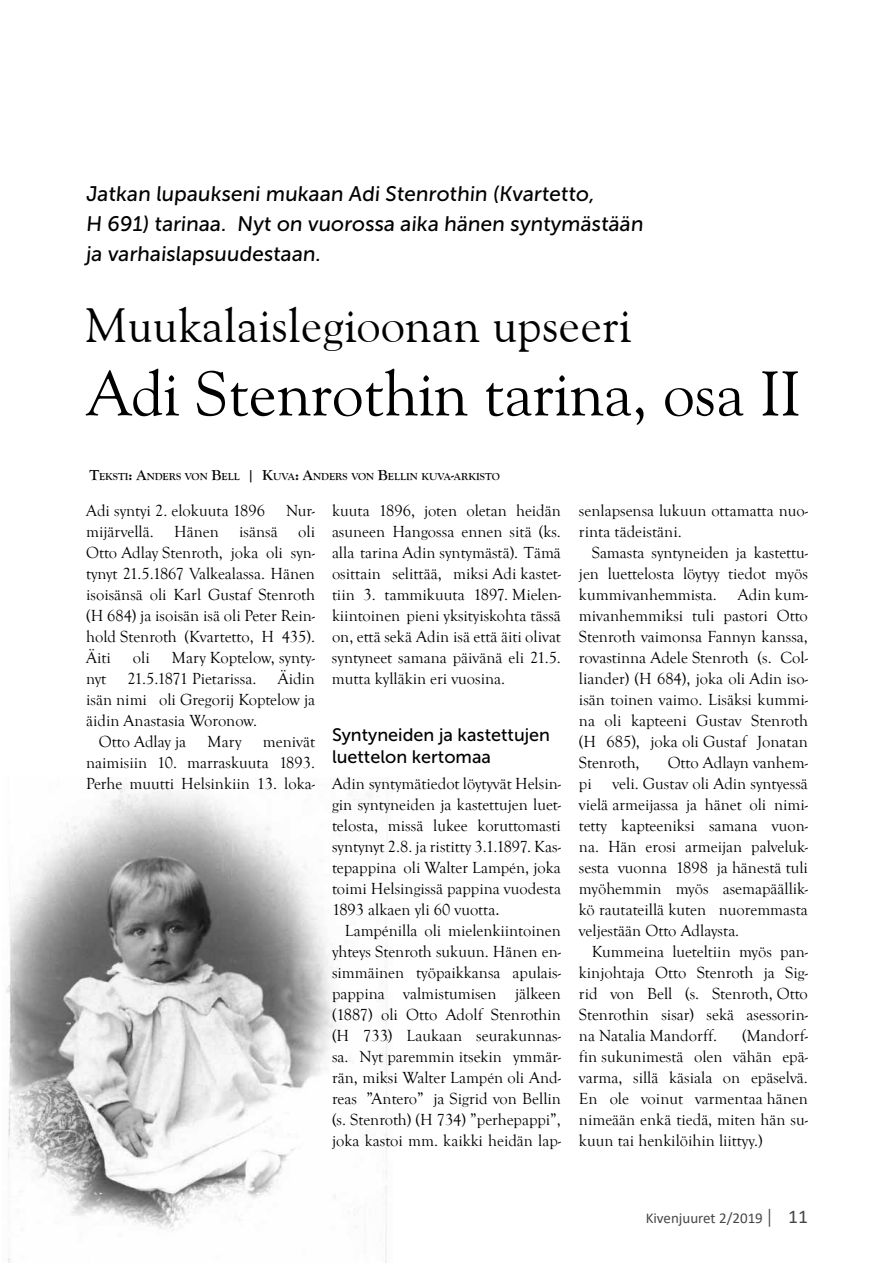
<style>
.page{position:relative;width:893px;height:1263px;background:#fff}
.page>*{position:absolute;margin:0;border:0;box-sizing:border-box;transform-origin:0 0}
.t1{font:63px "Goudy Old Style BT";color:#000}
.t2{font:48px "Goudy Old Style BT";letter-spacing:.01em;color:#000}
.t3{font:21px/30px "Museo Sans 500";color:#000}
.t4{font:18px/22.5px "Museo Sans 500";color:#000}
.t5{font:16.5px/21px "Goudy Old Style T";color:#000;text-align:justify}
.t6{font:15px "Calibri";color:#474746}
.t7{font:700 10.5px "Goudy Old Style T";color:#000}
.s1{font-size:15px}
.s2{font-family:"Calibri"}
.s3{font-size:20.25px}
.s4{font-size:19.5px}
</style>
<div class="page">
<img style="left:6px;top:782px;width:383px;height:481px">
<p class="t3" style="left:86px;top:179px;width:561px">Jatkan lupaukseni mukaan Adi Stenrothin (Kvartetto,<br>H 691) tarinaa. Nyt on vuorossa aika hänen syntymästään ja varhaislapsuudestaan.</p>
<h2 class="t2" style="left:85px;top:296px;width:548px">Muukalaislegioonan upseeri</h2>
<h1 class="t1" style="left:85px;top:355px;width:717px">Adi Stenrothin tarina, osa II</h1>
<p class="t7" style="left:89px;top:470px;width:412px"><span class="s1">T</span>EKSTI<span class="s1">: A</span>NDERS VON <span class="s1">B</span>ELL <span class="s1">| K</span>UVA<span class="s1">: A</span>NDERS VON <span class="s1">B</span>ELLIN KUVA<span class="s1">-</span>ARKISTO</p>
<p class="t5" style="left:86px;top:500px;width:180px">Adi syntyi 2. elokuuta 1896</p>
<p class="t5" style="left:332px;top:500px;width:230px">kuuta 1896, joten oletan heidän asuneen Hangossa ennen sitä (ks. alla tarina Adin syntymästä). Tämä osittain selittää, miksi Adi kastet&shy;tiin 3. tammikuuta 1897. Mielen&shy;kiintoinen pieni yksityiskohta tässä on, että sekä Adin isä että äiti olivat syntyneet samana päivänä eli 21.5. mutta kylläkin eri vuosina.</p>
<p class="t5" style="left:86px;top:500px;width:230px;text-indent:200px">Nur&shy;mijärvellä. Hänen isänsä oli Otto Adlay Stenroth, joka oli syn&shy;tynyt 21.5.1867 Valkealassa. Hänen isoisänsä oli Karl Gustaf Stenroth (H 684) ja isoisän isä oli Peter Rein&shy;hold Stenroth (Kvartetto, H 435).<br>Äiti</p>
<p class="t5" style="left:133px;top:647px;width:18px">oli</p>
<p class="t5" style="left:172px;top:647px;width:145px">Mary Koptelow, synty-</p>
<p class="t5" style="left:86px;top:668px;width:22px">nyt</p>
<p class="t5" style="left:128px;top:668px;width:130px">21.5.1871 Pietarissa.</p>
<p class="t5" style="left:278px;top:668px;width:39px">Äidin</p>
<p class="t5" style="left:86px;top:690px;width:230px">isän nimi oli Gregorij Koptelow ja</p>
<p class="t5" style="left:86px;top:711px;width:173px">äidin Anastasia Woronow.</p>
<p class="t5" style="left:99px;top:732px;width:89px">Otto Adlay ja</p>
<p class="t5" style="left:208px;top:732px;width:35px">Mary</p>
<p class="t4" style="left:332px;top:723px;width:220px">Syntyneiden ja kastettujen luettelon kertomaa</p>
<p class="t5" style="left:332px;top:773px;width:230px">Adin syntymätiedot löytyvät Helsin&shy;gin syntyneiden ja kastettujen luet&shy;telosta, missä lukee koruttomasti syntynyt 2.8. ja ristitty 3.1.1897. Kas&shy;tepappina oli Walter Lampén, joka toimi Helsingissä pappina vuodesta 1893 alkaen yli 60 vuotta<span class="s2">.</span></p>
<p class="t5" style="left:332px;top:920px;width:230px;text-indent:13px">Lampénilla oli mielenkiintoinen yhteys Stenroth sukuun. Hänen en&shy;simmäinen työpaikkansa apulais&shy;pappina valmistumisen jälkeen (1887) oli Otto Adolf Stenrothin (H 733) Laukaan seurakunnas&shy;sa. Nyt paremmin itsekin ymmär&shy;rän, miksi Walter Lampén oli And&shy;reas ”Antero” ja Sigrid von Bellin (s. Stenroth) (H 734) ”perhepappi”, joka kastoi mm. kaikki heidän lap-</p>
<p class="t5" style="left:86px;top:732px;width:230px;text-indent:177px">menivät naimisiin 10. marraskuuta 1893.<br>Perhe muutti Helsinkiin 13. loka-</p>
<p class="t5" style="left:579px;top:501px;width:230px">senlapsensa lukuun ottamatta nuo&shy;rinta tädeistäni.</p>
<p class="t5" style="left:579px;top:543px;width:230px;text-indent:13px">Samasta syntyneiden ja kastettu&shy;jen luettelosta löytyy tiedot myös kummivanhemmista.</p>
<p class="t5" style="left:579px;top:585px;width:230px;text-indent:159px">Adin kum&shy;mivanhemmiksi tuli pastori Otto Stenroth vaimonsa Fannyn kanssa, rovastinna Adele Stenroth (s. Col&shy;liander) (H 684), joka oli Adin iso&shy;isän toinen vaimo. Lisäksi kummi&shy;na oli kapteeni Gustav Stenroth (H 685), joka oli Gustaf Jonatan Stenroth,</p>
<p class="t5" style="left:668px;top:753px;width:142px">Otto Adlayn vanhem-</p>
<p class="t5" style="left:579px;top:774px;width:230px;text-indent:34px">veli. Gustav oli Adin syntyessä vielä armeijassa ja hänet oli nimi&shy;tetty kapteeniksi samana vuon&shy;na. Hän erosi armeijan palveluk&shy;sesta vuonna 1898 ja hänestä tuli myöhemmin myös asemapäällik&shy;kö rautateillä kuten nuoremmasta veljestään Otto Adlaysta.</p>
<p class="t5" style="left:579px;top:942px;width:230px;text-indent:13px">Kummeina lueteltiin myös pan&shy;kinjohtaja Otto Stenroth ja Sig&shy;rid von Bell (s. Stenroth, Otto Stenrothin sisar) sekä asessorin&shy;na Natalia Mandorff.</p>
<p class="t5" style="left:579px;top:774px;width:14px">pi</p>
<p class="t5" style="left:579px;top:1026px;width:230px;text-indent:163px">(Mandorf&shy;fin sukunimestä olen vähän epä&shy;varma, sillä käsiala on epäselvä.<br>En ole voinut varmentaa hänen nimeään enkä tiedä, miten hän su&shy;kuun tai henkilöihin liittyy.)</p>
<p class="t6" style="left:646px;top:1208px;width:164px">Kivenjuuret 2/2019 <span class="s3">|</span> <span class="s4">11</span></p>
</div>
